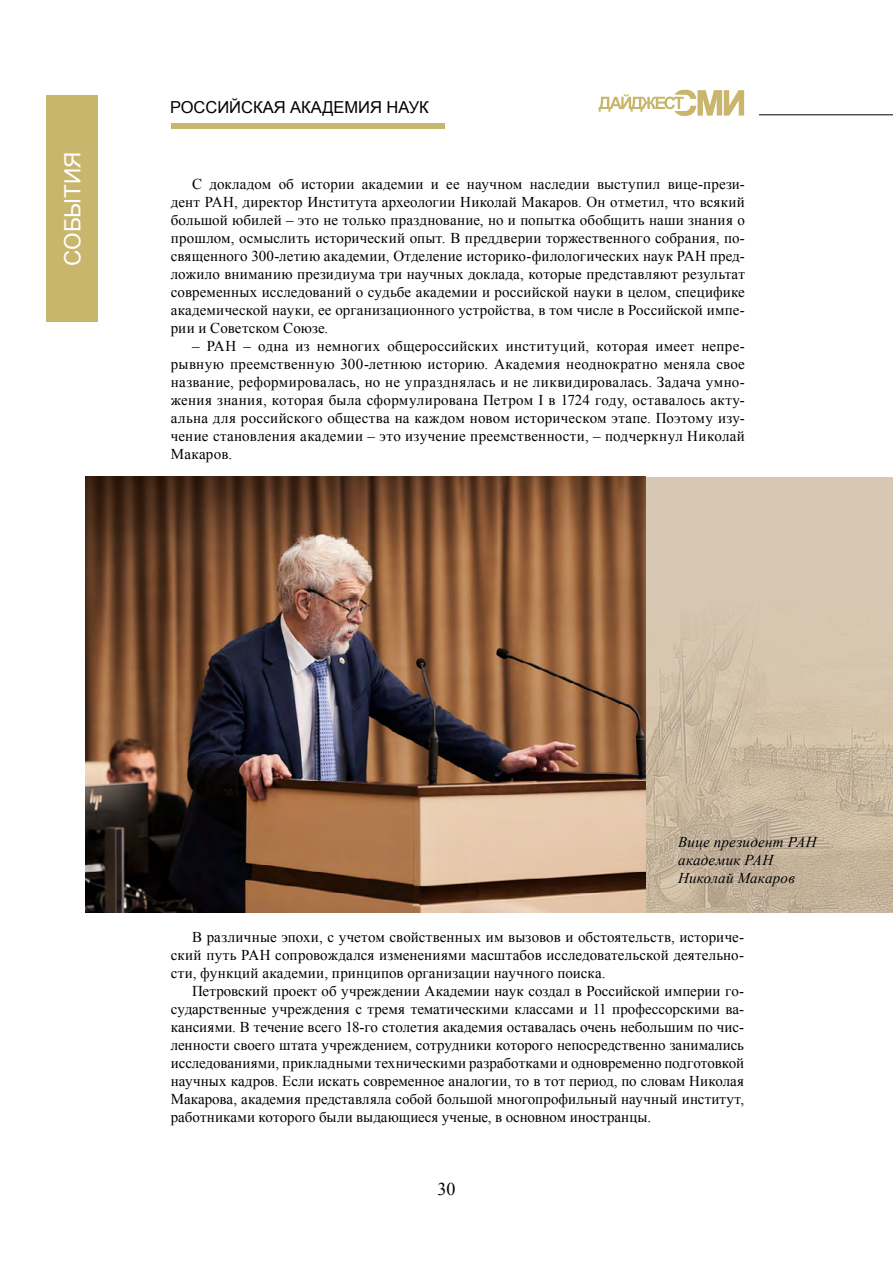
<style>
.page{position:relative;width:893px;height:1263px;background:#fff}
.page>*{position:absolute;margin:0;border:0;box-sizing:border-box;transform-origin:0 0}
.t1{font:22.5px "Arial";color:#fff}
.t2{font:18px "Times New Roman";color:#000}
.t3{font:16.5px "Arial";color:#000}
.t4{font:15px/18px "Times New Roman";letter-spacing:.01em;color:#000;text-align:justify}
.t5{font:italic 15px/18px "Times New Roman";letter-spacing:.015em;color:#000}
</style>
<div class="page">
<div style="left:159px;top:477px;width:734px;height:435px;background:#d7c8b3"></div>
<img style="left:646px;top:624px;width:247px;height:288px">
<img style="left:86px;top:477px;width:560px;height:435px">
<hr style="left:759px;top:114px;width:134px;height:1px;background:#000">
<div style="left:171px;top:123px;width:274px;height:6px;background:#c9b66d"></div>
<svg style="left:599px;top:90px;width:145px;height:26px"></svg>
<div style="left:47px;top:95px;width:51px;height:227px;background:#c9b66d"></div>
<h1 class="t1" style="left:58px;top:266px;width:116px;rotate:-90deg">СОБЫТИЯ</h1>
<p class="t3" style="left:170px;top:96px;width:260px">РОССИЙСКАЯ АКАДЕМИЯ НАУК</p>
<p class="t4" style="left:171px;top:175px;width:576px;text-indent:21px">С докладом об истории академии и ее научном наследии выступил вице-прези&shy;дент РАН, директор Института археологии Николай Макаров. Он отметил, что всякий большой юбилей – это не только празднование, но и попытка обобщить наши знания о прошлом, осмыслить исторический опыт. В преддверии торжественного собрания, по&shy;священного 300-летию академии, Отделение историко-филологических наук РАН пред&shy;ложило вниманию президиума три научных доклада, которые представляют результат современных исследований о судьбе академии и российской науки в целом, специфике академической науки, ее организационного устройства, в том числе в Российской импе&shy;рии и Советском Союзе.</p>
<p class="t4" style="left:171px;top:337px;width:576px;text-indent:21px">– РАН – одна из немногих общероссийских институций, которая имеет непре&shy;рывную преемственную 300-летнюю историю. Академия неоднократно меняла свое название, реформировалась, но не упразднялась и не ликвидировалась. Задача умно&shy;жения знания, которая была сформулирована Петром I в 1724 году, оставалось акту&shy;альна для российского общества на каждом новом историческом этапе. Поэтому изу&shy;чение становления академии – это изучение преемственности, – подчеркнул Николай Макаров.</p>
<p class="t5" style="left:678px;top:833px;width:140px">Вице президент РАН академик РАН<br>Николай Макаров</p>
<p class="t4" style="left:171px;top:927px;width:575px;text-indent:21px">В различные эпохи, с учетом свойственных им вызовов и обстоятельств, историче&shy;ский путь РАН сопровождался изменениями масштабов исследовательской деятельно&shy;сти, функций академии, принципов организации научного поиска.</p>
<p class="t4" style="left:171px;top:981px;width:575px;text-indent:21px">Петровский проект об учреждении Академии наук создал в Российской империи го&shy;сударственные учреждения с тремя тематическими классами и 11 профессорскими ва&shy;кансиями. В течение всего 18-го столетия академия оставалась очень небольшим по чис&shy;ленности своего штата учреждением, сотрудники которого непосредственно занимались исследованиями, прикладными техническими разработками и одновременно подготовкой научных кадров. Если искать современное аналогии, то в тот период, по словам Николая Макарова, академия представляла собой большой многопрофильный научный институт, работниками которого были выдающиеся ученые, в основном иностранцы.</p>
<p class="t2" style="left:437px;top:1176px;width:19px">30</p>
</div>
